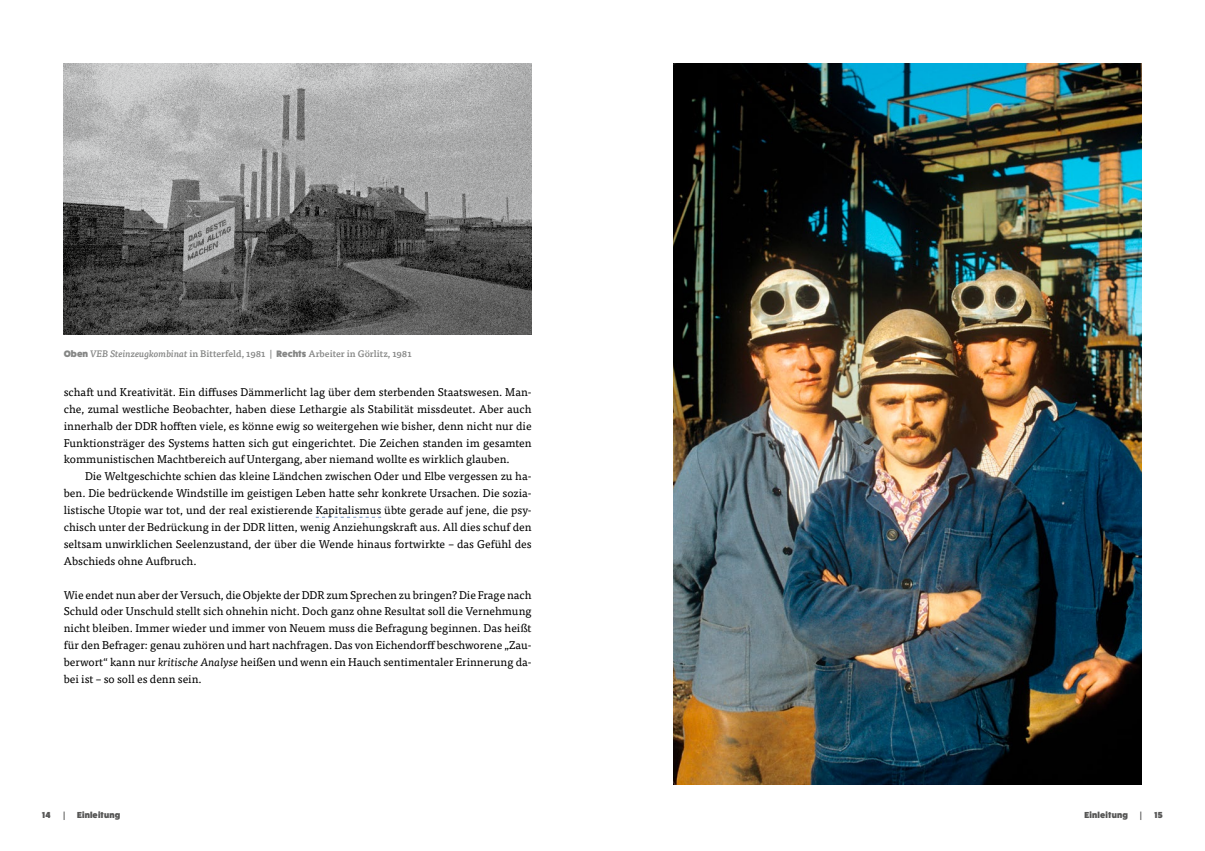
<style>
.page{position:relative;width:1205px;height:851px;background:#fff}
.page>*{position:absolute;margin:0;border:0;box-sizing:border-box;transform-origin:0 0}
.t1{font:11.25px/16.9px "Tisa Pro";color:#000;text-align:justify}
.t2{font:500 9.38px "Tisa Pro";color:#868786}
.t3{font:800 8.75px "Fat Frank";letter-spacing:.02em;color:#565655}
.s1{font-family:"Fat Frank";font-weight:800}
.s2{font-style:italic}
</style>
<div class="page">
<svg style="left:316px;top:517px;width:65px;height:1px"></svg>
<img style="left:673px;top:64px;width:468px;height:720px">
<img style="left:64px;top:64px;width:467px;height:270px">
<p class="t2" style="left:64px;top:346px;width:349px"><span class="s1">Oben</span> <span class="s2">VEB Steinzeugkombinat</span> in Bitterfeld, 1981 | <span class="s1">Rechts</span> Arbeiter in Görlitz, 1981</p>
<p class="t1" style="left:64px;top:383px;width:469px">schaft und Kreativität. Ein diffuses Dämmerlicht lag über dem sterbenden Staatswesen. Man&shy;che, zumal westliche Beobachter, haben diese Lethargie als Stabilität missdeutet. Aber auch innerhalb der DDR hofften viele, es könne ewig so weitergehen wie bisher, denn nicht nur die Funktionsträger des Systems hatten sich gut eingerichtet. Die Zeichen standen im gesamten kommunistischen Machtbereich auf Untergang, aber niemand wollte es wirklich glauben.</p>
<p class="t1" style="left:64px;top:467px;width:469px;text-indent:21px">Die Weltgeschichte schien das kleine Ländchen zwischen Oder und Elbe vergessen zu ha&shy;ben. Die bedrückende Windstille im geistigen Leben hatte sehr konkrete Ursachen. Die sozia&shy;listische Utopie war tot, und der real existierende Kapitalismus übte gerade auf jene, die psy&shy;chisch unter der Bedrückung in der DDR litten, wenig Anziehungskraft aus. All dies schuf den seltsam unwirklichen Seelenzustand, der über die Wende hinaus fortwirkte – das Gefühl des Abschieds ohne Aufbruch.</p>
<p class="t1" style="left:64px;top:585px;width:469px">Wie endet nun aber der Versuch, die Objekte der DDR zum Sprechen zu bringen? Die Frage nach Schuld oder Unschuld stellt sich ohnehin nicht. Doch ganz ohne Resultat soll die Vernehmung nicht bleiben. Immer wieder und immer von Neuem muss die Befragung beginnen. Das heißt für den Befrager: genau zuhören und hart nachfragen. Das von Eichendorff beschworene „Zau&shy;berwort“ kann nur <span class="s2">kritische Analyse</span> heißen und wenn ein Hauch sentimentaler Erinnerung da&shy;bei ist – so soll es denn sein.</p>
<p class="t3" style="left:42px;top:810px;width:10px">14</p>
<p class="t3" style="left:63px;top:810px;width:3px">|</p>
<p class="t3" style="left:77px;top:810px;width:45px">Einleitung</p>
<p class="t3" style="left:1084px;top:810px;width:45px">Einleitung</p>
<p class="t3" style="left:1140px;top:810px;width:3px">|</p>
<p class="t3" style="left:1154px;top:810px;width:10px">15</p>
</div>
